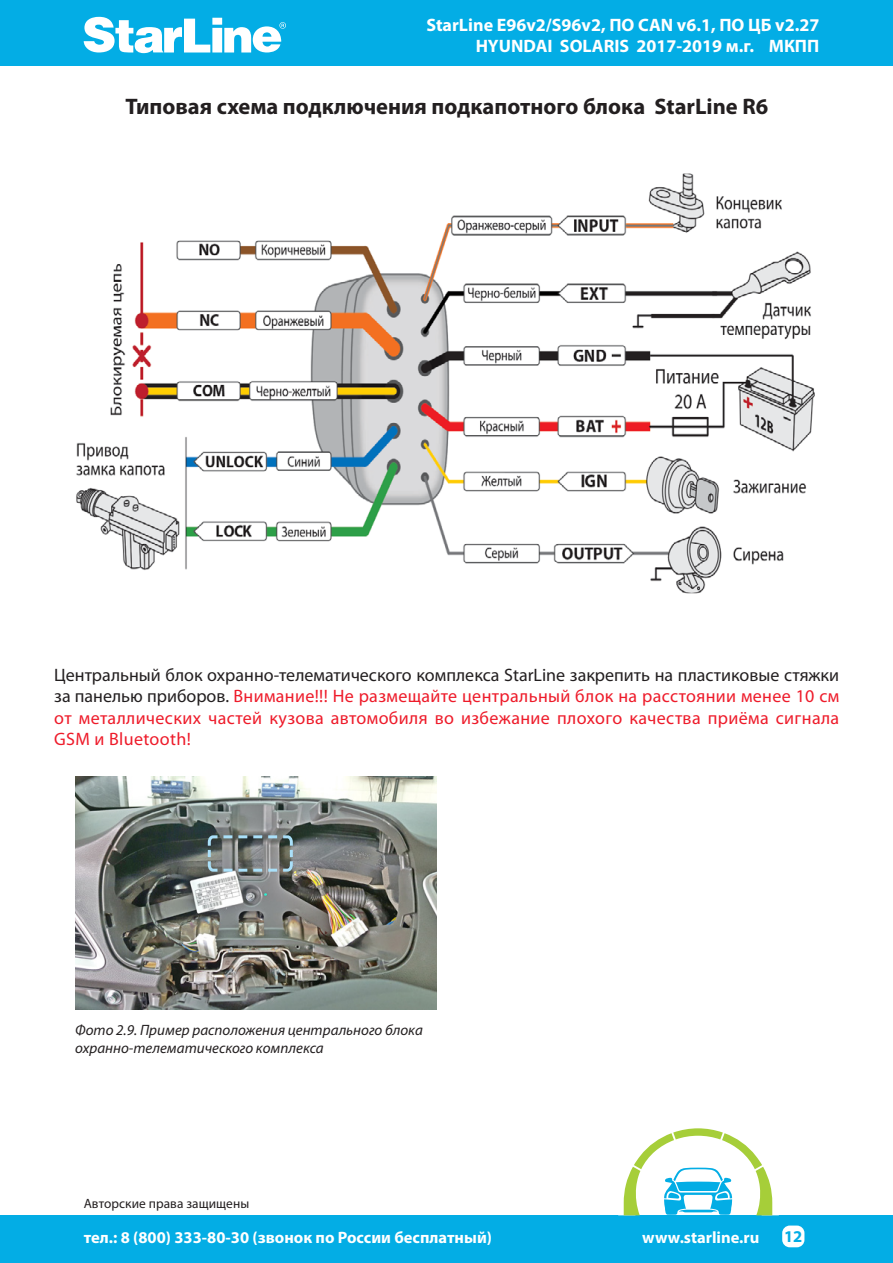
<style>
.page{position:relative;width:893px;height:1263px;background:#fff}
.page>*{position:absolute;margin:0;border:0;box-sizing:border-box;transform-origin:0 0}
.t1{font:700 22.5px "Myriad Pro";color:#231f20}
.Основной_текст{font:18px/21.6px "Myriad Pro";letter-spacing:.02em;color:#ee1b2a;text-align:justify}
.t2{font:700 18px/21.6px "Myriad Pro";color:#fff;text-align:right}
.t3{font:700 16.5px "Myriad Pro";color:#fff}
.t4{font:700 16.5px "Myriad Pro";color:#03ade5}
.t5{font:italic 15px/18px "Myriad Pro";color:#231f20}
.t6{font:13.5px "Myriad Pro";letter-spacing:.005em;color:#231f20}
.s1{color:#231f20}
</style>
<div class="page">
<div style="left:0;top:0;width:893px;height:65px;background:#03ade5"></div>
<svg style="left:84px;top:17px;width:202px;height:36px"></svg>
<div style="left:0;top:1215px;width:893px;height:48px;background:#03ade5"></div>
<div style="left:782px;top:1225px;width:22px;height:22px;background:#fff;border-radius:8px"></div>
<svg style="left:623px;top:1128px;width:150px;height:87px"></svg>
<img style="left:76px;top:174px;width:739px;height:419px">
<img style="left:75px;top:776px;width:361px;height:234px">
<svg style="left:206px;top:834px;width:88px;height:39px;background:#788283"></svg>
<p class="t2" style="left:426px;top:13px;width:394px">StarLine E96v2/S96v2, ПО CAN v6.1, ПО ЦБ v2.27<br>HYUNDAI SOLARIS 2017-2019 м.г. MКПП</p>
<p class="t1" style="left:125px;top:92px;width:644px">Типовая схема подключения подкапотного блока StarLine R6</p>
<p class="Основной_текст" style="left:54px;top:663px;width:786px"><span class="s1">Центральный блок охранно-телематического комплекса StarLine закрепить на пластиковые стяжки за панелью приборов.</span> Внимание!!! Не размещайте центральный блок на расстоянии менее 10 см от металлических частей кузова автомобиля во избежание плохого качества приёма сигнала GSM и Bluetooth!</p>
<p class="t5" style="left:75px;top:1020px;width:349px">Фото 2.9. Пример расположения центрального блока охранно-телематического комплекса</p>
<p class="t6" style="left:84px;top:1195px;width:167px">Авторские права защищены</p>
<p class="t3" style="left:84px;top:1226px;width:410px">тел.: 8 (800) 333-80-30 (звонок по России бесплатный)</p>
<p class="t3" style="left:642px;top:1226px;width:119px">www.starline.ru</p>
<p class="t4" style="left:784px;top:1226px;width:20px">12</p>
</div>
